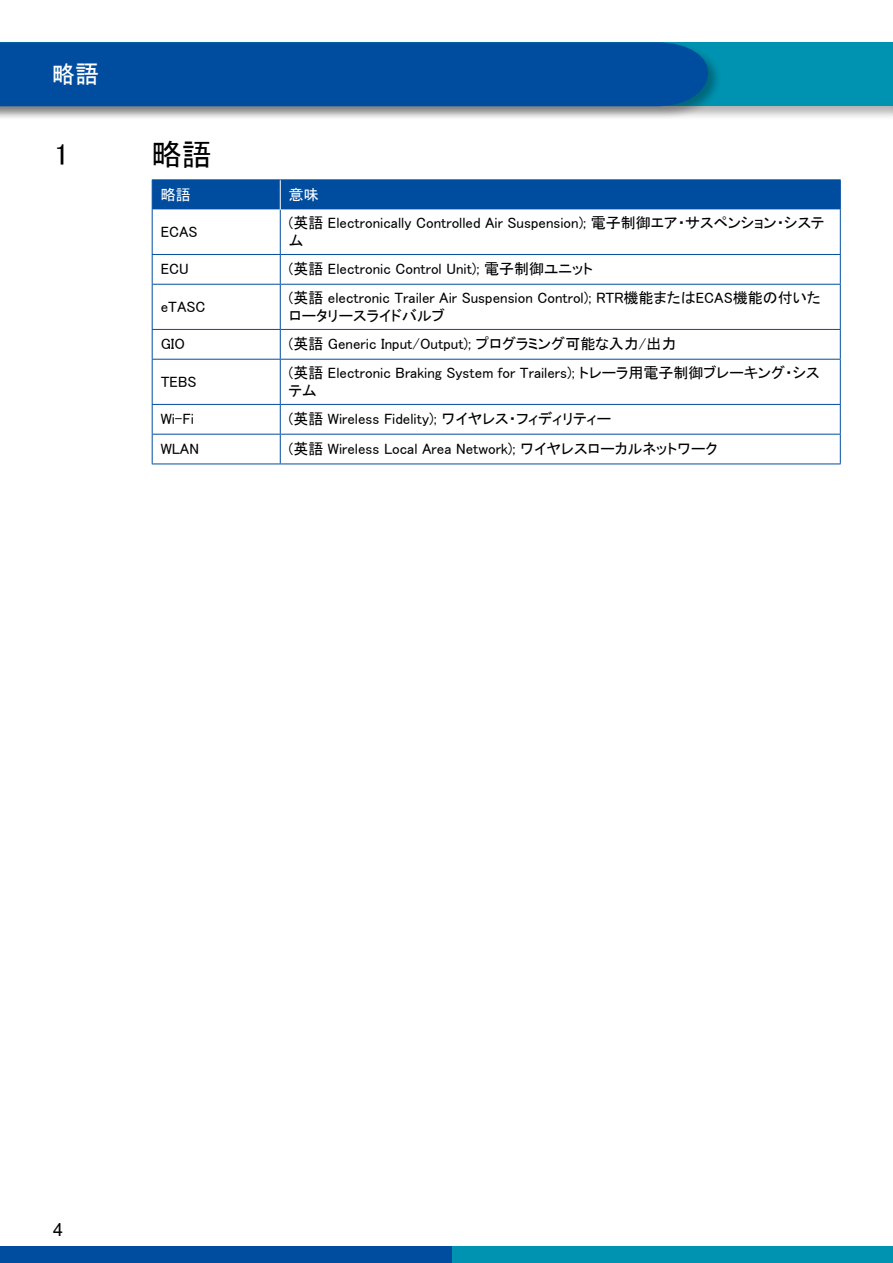
<style>
.page{position:relative;width:893px;height:1263px;background:#fff}
.page>*{position:absolute;margin:0;border:0;box-sizing:border-box;transform-origin:0 0}
.t1{font:30px "MS P Gothic";color:#000}
.t2{font:24px "Arial Unicode MS";color:#fff}
.t3{font:18px "Arial";color:#000}
.t4{font:15px/18px "MS P Gothic";color:#000}
.t5{font:15px "MS P Gothic";color:#fff}
</style>
<div class="page">
<div style="left:0;top:1246px;width:453px;height:17px;background:#004d9f"></div>
<div style="left:453px;top:1246px;width:440px;height:17px;background:#0093b1"></div>
<div style="left:0;top:40px;width:893px;height:80px;background:#000;opacity:.3"></div>
<div style="left:0;top:43px;width:893px;height:63px;background:#0093b1"></div>
<div style="left:0;top:40px;width:722px;height:81px;background:#000;opacity:.3"></div>
<div style="left:0;top:42px;width:708px;height:64px;background:#004d9f"></div>
<hr style="left:889px;top:40px;width:4px;height:80px;background:#000;opacity:.3">
<hr style="left:892px;top:43px;width:1px;height:63px;background:#0093b1">
<div style="left:153px;top:180px;width:687px;height:30px;background:#004d9f"></div>
<svg style="left:153px;top:210px;width:687px;height:254px"></svg>
<svg style="left:153px;top:255px;width:687px;height:179px"></svg>
<hr style="left:152px;top:179px;width:128px;height:1px;background:#004d9f">
<hr style="left:152px;top:180px;width:1px;height:30px;background:#004d9f">
<hr style="left:280px;top:179px;width:561px;height:1px;background:#004d9f">
<hr style="left:840px;top:180px;width:1px;height:30px;background:#004d9f">
<hr style="left:152px;top:210px;width:1px;height:44px;background:#004d9f">
<hr style="left:280px;top:210px;width:1px;height:44px;background:#004d9f">
<hr style="left:840px;top:210px;width:1px;height:44px;background:#004d9f">
<hr style="left:152px;top:254px;width:128px;height:1px;background:#004d9f">
<svg style="left:152px;top:255px;width:1px;height:29px"></svg>
<hr style="left:280px;top:254px;width:561px;height:1px;background:#004d9f">
<svg style="left:280px;top:255px;width:1px;height:29px"></svg>
<svg style="left:840px;top:255px;width:1px;height:29px"></svg>
<hr style="left:152px;top:284px;width:128px;height:1px;background:#004d9f">
<hr style="left:152px;top:285px;width:1px;height:44px;background:#004d9f">
<hr style="left:280px;top:284px;width:561px;height:1px;background:#004d9f">
<hr style="left:280px;top:285px;width:1px;height:44px;background:#004d9f">
<hr style="left:840px;top:285px;width:1px;height:44px;background:#004d9f">
<hr style="left:152px;top:329px;width:128px;height:1px;background:#004d9f">
<svg style="left:152px;top:330px;width:1px;height:29px"></svg>
<hr style="left:280px;top:329px;width:561px;height:1px;background:#004d9f">
<svg style="left:280px;top:330px;width:1px;height:29px"></svg>
<svg style="left:840px;top:330px;width:1px;height:29px"></svg>
<hr style="left:152px;top:359px;width:128px;height:1px;background:#004d9f">
<hr style="left:152px;top:360px;width:1px;height:44px;background:#004d9f">
<hr style="left:280px;top:359px;width:561px;height:1px;background:#004d9f">
<hr style="left:280px;top:360px;width:1px;height:44px;background:#004d9f">
<hr style="left:840px;top:360px;width:1px;height:44px;background:#004d9f">
<hr style="left:152px;top:404px;width:128px;height:1px;background:#004d9f">
<hr style="left:280px;top:404px;width:561px;height:1px;background:#004d9f">
<hr style="left:152px;top:434px;width:128px;height:1px;background:#004d9f">
<svg style="left:152px;top:405px;width:1px;height:59px"></svg>
<hr style="left:280px;top:434px;width:561px;height:1px;background:#004d9f">
<svg style="left:280px;top:405px;width:1px;height:59px"></svg>
<svg style="left:840px;top:405px;width:1px;height:59px"></svg>
<hr style="left:152px;top:464px;width:128px;height:1px;background:#004d9f">
<hr style="left:280px;top:464px;width:561px;height:1px;background:#004d9f">
<hr style="left:280px;top:180px;width:1px;height:30px;background:#fff">
<h2 class="t2" style="left:51px;top:57px;width:49px">略語</h2>
<h1 class="t1" style="left:54px;top:139px;width:16px">1</h1>
<h1 class="t1" style="left:152px;top:139px;width:61px">略語</h1>
<p class="t5" style="left:161px;top:187px;width:31px">略語</p>
<p class="t5" style="left:289px;top:187px;width:31px">意味</p>
<p class="t4" style="left:161px;top:223px;width:38px">ECAS</p>
<p class="t4" style="left:289px;top:214px;width:537px">(英語 Electronically Controlled Air Suspension); 電子制御エア・サスペンション・システム</p>
<p class="t4" style="left:161px;top:260px;width:30px">ECU</p>
<p class="t4" style="left:289px;top:260px;width:306px">(英語 Electronic Control Unit); 電子制御ユニット</p>
<p class="t4" style="left:161px;top:297px;width:46px">eTASC</p>
<p class="t4" style="left:289px;top:288px;width:533px">(英語 electronic Trailer Air Suspension Control); RTR機能またはECAS機能の付いたロータリースライドバルブ</p>
<p class="t4" style="left:161px;top:335px;width:26px">GIO</p>
<p class="t4" style="left:289px;top:335px;width:389px">(英語 Generic Input/Output); プログラミング可能な入力/出力</p>
<p class="t4" style="left:161px;top:372px;width:37px">TEBS</p>
<p class="t4" style="left:289px;top:363px;width:532px">(英語 Electronic Braking System for Trailers); トレーラ用電子制御ブレーキング・システム</p>
<p class="t4" style="left:161px;top:410px;width:35px">Wi-Fi</p>
<p class="t4" style="left:289px;top:410px;width:324px">(英語 Wireless Fidelity); ワイヤレス・フィディリティー</p>
<p class="t4" style="left:161px;top:440px;width:40px">WLAN</p>
<p class="t4" style="left:289px;top:440px;width:430px">(英語 Wireless Local Area Network); ワイヤレスローカルネットワーク</p>
<p class="t3" style="left:53px;top:1217px;width:12px">4</p>
</div>
